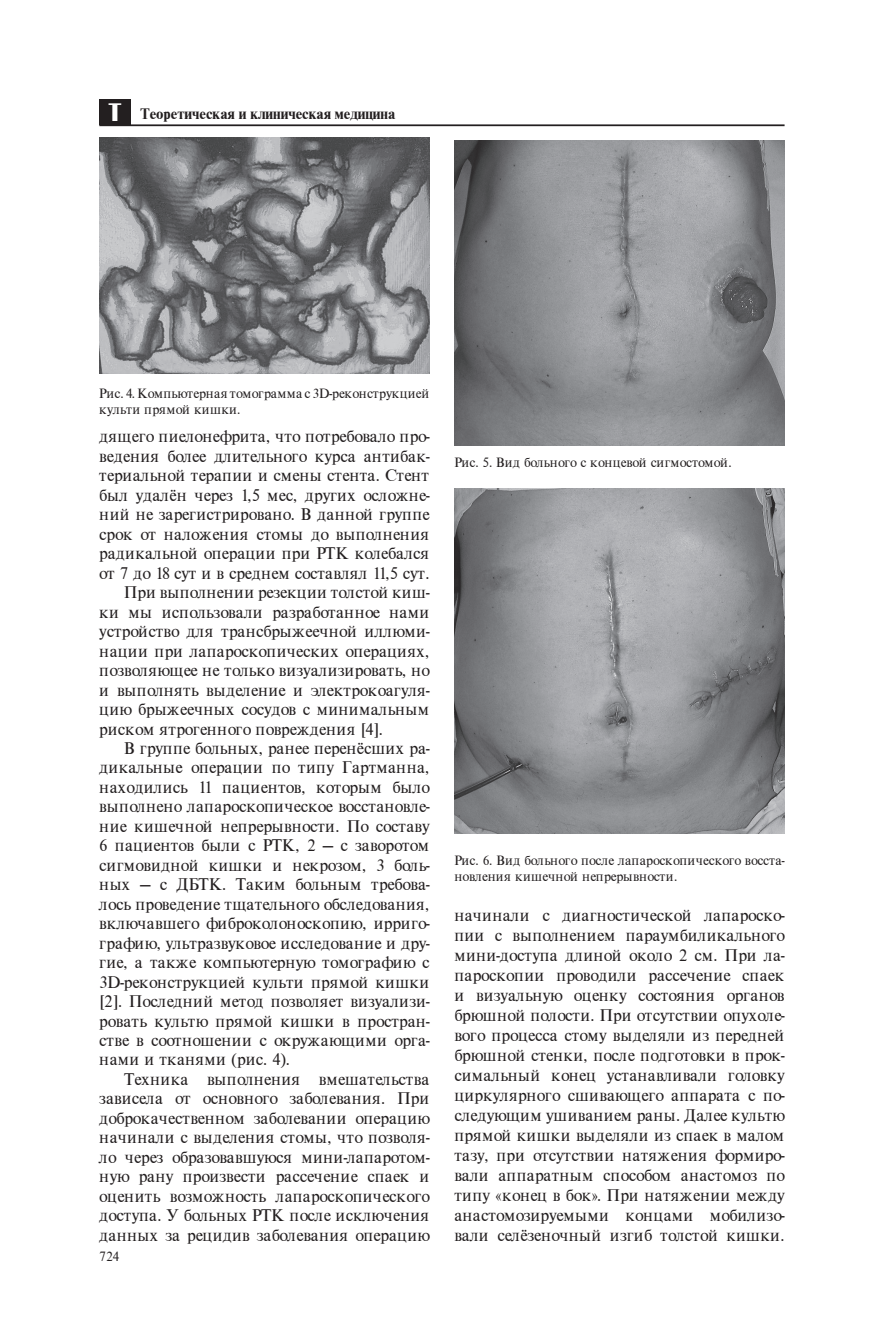
<style>
.page{position:relative;width:869px;height:1340px;background:#fff}
.page>*{position:absolute;margin:0;border:0;box-sizing:border-box;transform-origin:0 0}
.t1{font:17.5px/19.9px "Nimbus Cyr";color:#231f20;text-align:justify}
.t2{font:700 15.75px "Nimbus Cyr";color:#231f20}
.t3{font:14px/15.8px "Nimbus Cyr";color:#231f20}
.s1{font-family:"TT Compact";font-weight:400;font-size:21px;color:#fff}
</style>
<div class="page">
<hr style="left:99px;top:124px;width:685px;height:2px;background:#231f20">
<div style="left:99px;top:99px;width:31px;height:25px;background:#231f20"></div>
<img style="left:99px;top:137px;width:330px;height:237px">
<img style="left:454px;top:140px;width:329px;height:305px">
<img style="left:454px;top:488px;width:330px;height:345px">
<p class="t2" style="left:108px;top:104px;width:288px"><span class="s1">Т</span> Теоретическая и клиническая медицина</p>
<p class="t3" style="left:99px;top:384px;width:331px">Рис. 4. Компьютерная томограмма с 3D-реконструкцией культи прямой кишки.</p>
<p class="t1" style="left:99px;top:426px;width:332px">дящего пиелонефрита, что потребовало про-</p>
<p class="t1" style="left:99px;top:445px;width:332px">ведения более длительного курса антибак-</p>
<p class="t1" style="left:99px;top:465px;width:331px">териальной терапии и смены стента. Стент</p>
<p class="t1" style="left:99px;top:484px;width:332px">был удалён через 1,5 мес, других осложне-</p>
<p class="t1" style="left:99px;top:503px;width:331px">ний не зарегистрировано. В данной группе</p>
<p class="t1" style="left:99px;top:523px;width:331px">срок от наложения стомы до выполнения</p>
<p class="t1" style="left:99px;top:542px;width:331px">радикальной операции при РТК колебался</p>
<p class="t1" style="left:99px;top:562px;width:331px">от 7 до 18 сут и в среднем составлял 11,5 сут.</p>
<p class="t1" style="left:124px;top:581px;width:307px">При выполнении резекции толстой киш-</p>
<p class="t1" style="left:99px;top:601px;width:331px">ки мы использовали разработанное нами</p>
<p class="t1" style="left:99px;top:620px;width:332px">устройство для трансбрыжеечной иллюми-</p>
<p class="t1" style="left:99px;top:640px;width:331px">нации при лапароскопических операциях,</p>
<p class="t1" style="left:99px;top:659px;width:331px">позволяющее не только визуализировать, но</p>
<p class="t1" style="left:99px;top:679px;width:332px">и выполнять выделение и электрокоагуля-</p>
<p class="t1" style="left:99px;top:698px;width:331px">цию брыжеечных сосудов с минимальным</p>
<p class="t1" style="left:99px;top:718px;width:285px">риском ятрогенного повреждения [4].</p>
<p class="t1" style="left:124px;top:737px;width:307px">В группе больных, ранее перенёсших ра-</p>
<p class="t1" style="left:99px;top:756px;width:331px">дикальные операции по типу Гартманна,</p>
<p class="t1" style="left:99px;top:776px;width:331px">находились 11 пациентов, которым было</p>
<p class="t1" style="left:99px;top:795px;width:332px">выполнено лапароскопическое восстановле-</p>
<p class="t1" style="left:99px;top:815px;width:331px">ние кишечной непрерывности. По составу</p>
<p class="t1" style="left:99px;top:834px;width:331px">6 пациентов были с РТК, 2 — с заворотом</p>
<p class="t1" style="left:99px;top:854px;width:332px">сигмовидной кишки и некрозом, 3 боль-</p>
<p class="t1" style="left:99px;top:873px;width:332px">ных — с ДБТК. Таким больным требова-</p>
<p class="t1" style="left:99px;top:893px;width:331px">лось проведение тщательного обследования,</p>
<p class="t1" style="left:99px;top:912px;width:332px">включавшего фиброколоноскопию, ирриго-</p>
<p class="t1" style="left:99px;top:932px;width:332px">графию, ультразвуковое исследование и дру-</p>
<p class="t1" style="left:99px;top:951px;width:331px">гие, а также компьютерную томографию с</p>
<p class="t1" style="left:99px;top:970px;width:331px">3D-реконструкцией культи прямой кишки</p>
<p class="t1" style="left:99px;top:990px;width:332px">[2]. Последний метод позволяет визуализи-</p>
<p class="t1" style="left:99px;top:1009px;width:332px">ровать культю прямой кишки в простран-</p>
<p class="t1" style="left:99px;top:1029px;width:332px">стве в соотношении с окружающими орга-</p>
<p class="t1" style="left:99px;top:1048px;width:192px">нами и тканями (рис. 4).</p>
<p class="t1" style="left:124px;top:1068px;width:307px">Техника выполнения вмешательства</p>
<p class="t1" style="left:99px;top:1087px;width:331px">зависела от основного заболевания. При</p>
<p class="t1" style="left:99px;top:1107px;width:331px">доброкачественном заболевании операцию</p>
<p class="t1" style="left:99px;top:1126px;width:332px">начинали с выделения стомы, что позволя-</p>
<p class="t1" style="left:99px;top:1146px;width:332px">ло через образовавшуюся мини-лапаротом-</p>
<p class="t1" style="left:99px;top:1165px;width:331px">ную рану произвести рассечение спаек и</p>
<p class="t1" style="left:99px;top:1185px;width:331px">оценить возможность лапароскопического</p>
<p class="t1" style="left:99px;top:1204px;width:331px">доступа. У больных РТК после исключения</p>
<p class="t1" style="left:99px;top:1223px;width:331px">данных за рецидив заболевания операцию</p>
<p class="t3" style="left:99px;top:1247px;width:21px">724</p>
<p class="t3" style="left:454px;top:453px;width:279px">Рис. 5. Вид больного с концевой сигмостомой.</p>
<p class="t3" style="left:454px;top:851px;width:332px">Рис. 6. Вид больного после лапароскопического восста&shy;новления кишечной непрерывности.</p>
<p class="t1" style="left:454px;top:903px;width:332px">начинали с диагностической лапароско&shy;пии с выполнением параумбиликального мини-доступа длиной около 2 см. При ла&shy;пароскопии проводили рассечение спаек и визуальную оценку состояния органов брюшной полости. При отсутствии опухоле&shy;вого процесса стому выделяли из передней брюшной стенки, после подготовки в прок&shy;симальный конец устанавливали головку циркулярного сшивающего аппарата с по&shy;следующим ушиванием раны. Далее культю прямой кишки выделяли из спаек в малом тазу, при отсутствии натяжения формиро&shy;вали аппаратным способом анастомоз по типу «конец в бок». При натяжении между анастомозируемыми концами мобилизо&shy;вали селёзеночный изгиб толстой кишки.</p>
</div>
